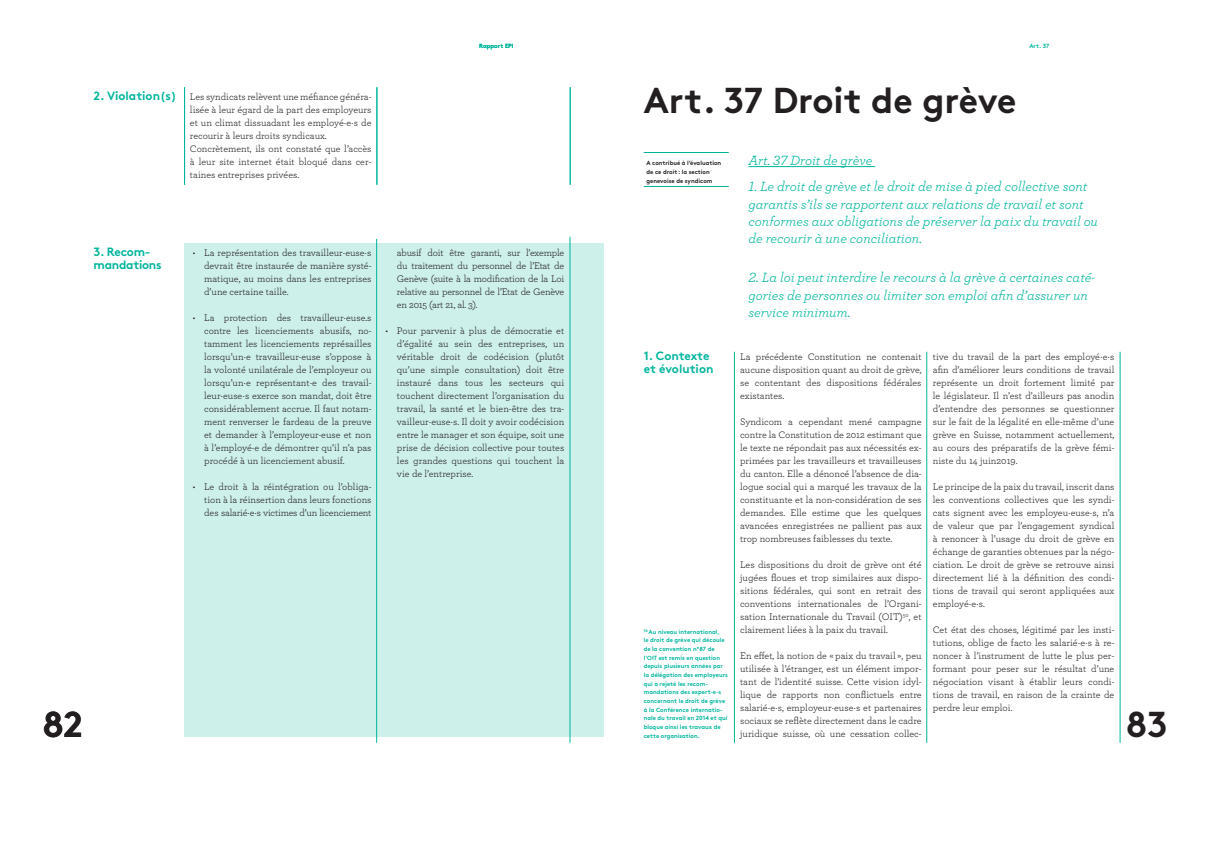
<style>
.page{position:relative;width:1208px;height:859px;background:#fff}
.page>*{position:absolute;margin:0;border:0;box-sizing:border-box;transform-origin:0 0}
._2__titre_article{font:700 36px "Brown";color:#231f20}
._6__pagination{font:36px "Brown Bold Alt";color:#231f20}
._3__articles{font:14px/17.3px "Archer Book LF Italic";color:#00b59d}
._5__titres_marges{font:12px/13px "Brown Bold Alt";letter-spacing:-.01em;color:#00b59d}
._1__corps{font:10px/13px "Archer";color:#231f20;text-align:justify}
._9__note_bas_de_page{font:6px/8.7px "Brown Bold Alt";color:#00b59d}
._4__contributeurs{font:6px/8.7px "Brown Bold Alt";color:#231f20}
._8__en-tete{font:6px "Brown Bold Alt";color:#00b59d}
</style>
<div class="page">
<div style="left:184px;top:243px;width:420px;height:494px;background:#cdf0eb"></div>
<hr style="left:570px;top:237px;width:1px;height:506px;background:#00b59d">
<hr style="left:376px;top:239px;width:1px;height:504px;background:#00b59d">
<hr style="left:926px;top:352px;width:1px;height:391px;background:#00b59d">
<hr style="left:734px;top:352px;width:1px;height:391px;background:#00b59d">
<hr style="left:1119px;top:352px;width:1px;height:391px;background:#00b59d">
<hr style="left:377px;top:87px;width:1px;height:98px;background:#00b59d">
<hr style="left:184px;top:87px;width:1px;height:98px;background:#00b59d">
<hr style="left:570px;top:87px;width:1px;height:98px;background:#00b59d">
<hr style="left:748px;top:166px;width:127px;height:1px;background:#00b59d">
<hr style="left:643px;top:152px;width:86px;height:1px;background:#00b59d">
<hr style="left:643px;top:186px;width:86px;height:1px;background:#00b59d">
<p class="_5__titres_marges" style="left:94px;top:88px;width:84px">2. Violation(s)</p>
<p class="_1__corps" style="left:190px;top:90px;width:183px">Les syndicats relèvent une méfiance généra&shy;lisée à leur égard de la part des employeurs et un climat dissuadant les employé·e·s de recourir à leurs droits syndicaux.</p>
<p class="_1__corps" style="left:190px;top:142px;width:183px">Concrètement, ils ont constaté que l’accès à leur site internet était bloqué dans cer&shy;taines entreprises privées.</p>
<p class="_9__note_bas_de_page" style="left:479px;top:41px;width:36px">Rapport EPI</p>
<p class="_5__titres_marges" style="left:94px;top:244px;width:70px">3. Recom&shy;mandations</p>
<p class="_1__corps" style="left:204px;top:246px;width:169px;text-indent:-11px">• La représentation des travailleur·euse·s devrait être instaurée de manière systé&shy;matique, au moins dans les entreprises d’une certaine taille.</p>
<p class="_1__corps" style="left:204px;top:311px;width:169px;text-indent:-11px">• La protection des travailleur·euse.s contre les licenciements abusifs, no&shy;tamment les licenciements représailles lorsqu’un·e travailleur·euse s’oppose à la volonté unilatérale de l’employeur ou lorsqu’un·e représentant·e des travail&shy;leur·euse·s exerce son mandat, doit être considérablement accrue. Il faut notam&shy;ment renverser le fardeau de la preuve et demander à l’employeur·euse et non à l’employé·e de démontrer qu’il n’a pas procédé à un licenciement abusif.</p>
<p class="_1__corps" style="left:204px;top:480px;width:169px;text-indent:-11px">• Le droit à la réintégration ou l’obliga&shy;tion à la réinsertion dans leurs fonctions des salarié·e·s victimes d’un licenciement</p>
<p class="_1__corps" style="left:397px;top:246px;width:169px">abusif doit être garanti, sur l’exemple du traitement du personnel de l’Etat de Genève (suite à la modification de la Loi relative au personnel de l’Etat de Genève en 2015 (art 21, al. 3).</p>
<p class="_1__corps" style="left:397px;top:324px;width:169px;text-indent:-11px">• Pour parvenir à plus de démocratie et d’égalité au sein des entreprises, un véritable droit de codécision (plutôt qu’une simple consultation) doit être instauré dans tous les secteurs qui touchent directement l’organisation du travail, la santé et le bien-être des tra&shy;vailleur·euse·s. Il doit y avoir codécision entre le manager et son équipe, soit une prise de décision collective pour toutes les grandes questions qui touchent la vie de l’entreprise.</p>
<h1 class="_6__pagination" style="left:42px;top:695px;width:42px">82</h1>
<p class="_8__en-tete" style="left:1029px;top:41px;width:21px">Art. 37</p>
<p class="_2__titre_article" style="left:643px;top:71px;width:374px">Art. 37 Droit de grève</p>
<p class="_3__articles" style="left:748px;top:151px;width:125px">Art. 37 Droit de grève</p>
<p class="_3__articles" style="left:748px;top:177px;width:351px">1. Le droit de grève et le droit de mise à pied collective sont garantis s’ils se rapportent aux relations de travail et sont conformes aux obligations de préserver la paix du travail ou de recourir à une conciliation.</p>
<p class="_3__articles" style="left:748px;top:268px;width:348px">2. La loi peut interdire le recours à la grève à certaines caté&shy;gories de personnes ou limiter son emploi afin d’assurer un service minimum.</p>
<p class="_4__contributeurs" style="left:646px;top:158px;width:76px">A contribué à l’évaluation de ce droit : la section genevoise de syndicom</p>
<p class="_5__titres_marges" style="left:643px;top:348px;width:71px">1. Contexte et évolution</p>
<p class="_9__note_bas_de_page" style="left:643px;top:626px;width:86px"><sup>50</sup> Au niveau international,<br>le droit de grève qui découle de la convention n°87 de l’OIT est remis en question depuis plusieurs années par la délégation des employeurs qui a rejeté les recom&shy;mandations des expert·e·s concernant le droit de grève à la Conférence internatio&shy;nale du travail en 2014 et qui bloque ainsi les travaux de cette organisation.</p>
<p class="_1__corps" style="left:740px;top:350px;width:183px">La précédente Constitution ne contenait aucune disposition quant au droit de grève, se contentant des dispositions fédérales existantes.</p>
<p class="_1__corps" style="left:740px;top:415px;width:183px">Syndicom a cependant mené campagne contre la Constitution de 2012 estimant que le texte ne répondait pas aux nécessités ex&shy;primées par les travailleurs et travailleuses du canton. Elle a dénoncé l’absence de dia&shy;logue social qui a marqué les travaux de la constituante et la non-considération de ses demandes. Elle estime que les quelques avancées enregistrées ne pallient pas aux trop nombreuses faiblesses du texte.</p>
<p class="_1__corps" style="left:740px;top:558px;width:183px">Les dispositions du droit de grève ont été jugées floues et trop similaires aux dispo&shy;sitions fédérales, qui sont en retrait des conventions internationales de l’Organi&shy;sation Internationale du Travail (OIT)<sup>50</sup>, et clairement liées à la paix du travail.</p>
<p class="_1__corps" style="left:740px;top:649px;width:183px">En effet, la notion de « paix du travail », peu utilisée à l’étranger, est un élément impor&shy;tant de l’identité suisse. Cette vision idyl&shy;lique de rapports non conflictuels entre salarié·e·s, employeur·euse·s et partenaires sociaux se reflète directement dans le cadre juridique suisse, où une cessation collec-</p>
<p class="_1__corps" style="left:933px;top:350px;width:183px">tive du travail de la part des employé·e·s afin d’améliorer leurs conditions de travail représente un droit fortement limité par le législateur. Il n’est d’ailleurs pas anodin d’entendre des personnes se questionner sur le fait de la légalité en elle-même d’une grève en Suisse, notamment actuellement, au cours des préparatifs de la grève fémi&shy;niste du 14 juin2019.</p>
<p class="_1__corps" style="left:933px;top:480px;width:183px">Le principe de la paix du travail, inscrit dans les conventions collectives que les syndi&shy;cats signent avec les employeu·euse·s, n’a de valeur que par l’engagement syndical à renoncer à l’usage du droit de grève en échange de garanties obtenues par la négo&shy;ciation. Le droit de grève se retrouve ainsi directement lié à la définition des condi&shy;tions de travail qui seront appliquées aux employé·e·s.</p>
<p class="_1__corps" style="left:933px;top:623px;width:183px">Cet état des choses, légitimé par les insti&shy;tutions, oblige de facto les salarié·e·s à re&shy;noncer à l’instrument de lutte le plus per&shy;formant pour peser sur le résultat d’une négociation visant à établir leurs condi&shy;tions de travail, en raison de la crainte de perdre leur emploi.</p>
<p class="_6__pagination" style="left:1125px;top:695px;width:43px">83</p>
</div>
